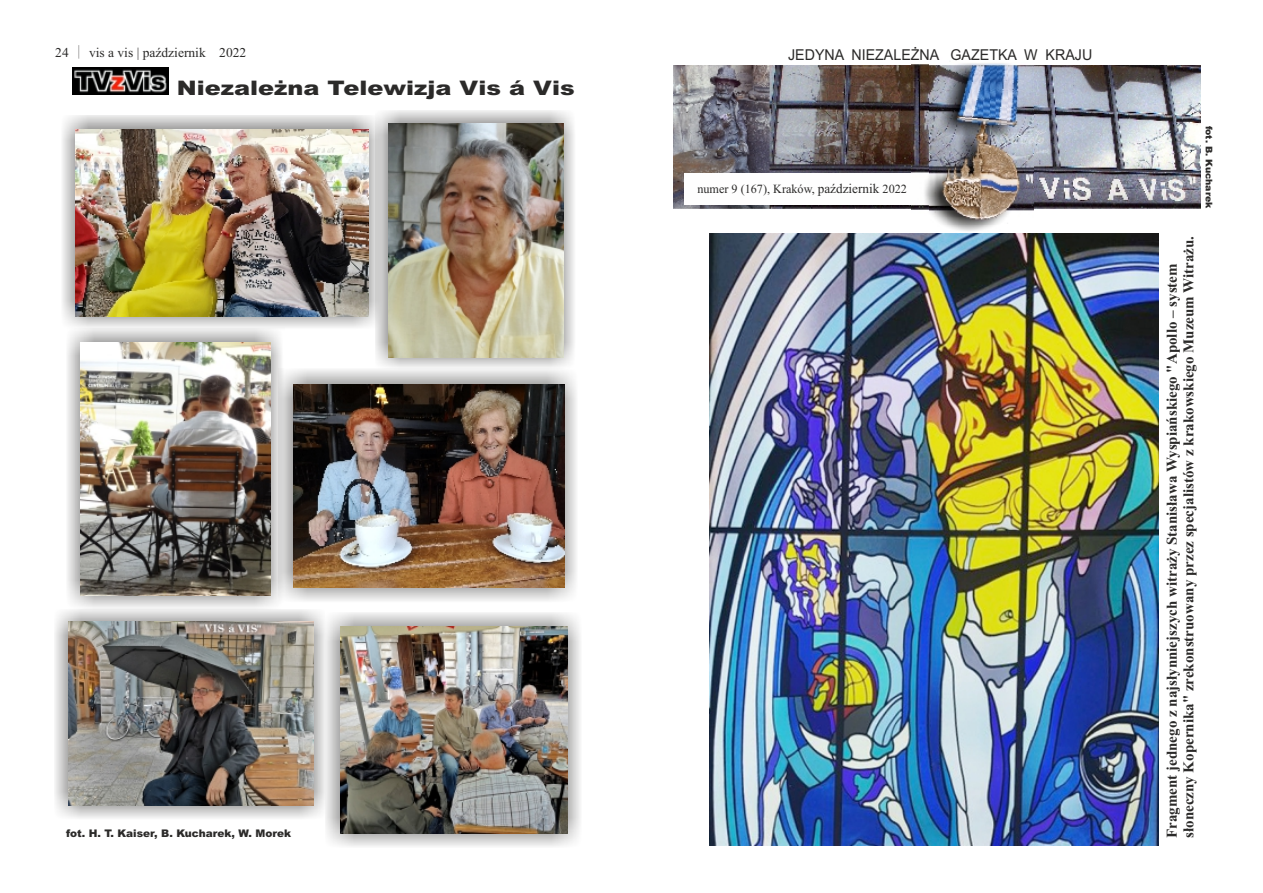
<style>
.page{position:relative;width:1263px;height:893px;background:#fff}
.page>*{position:absolute;margin:0;border:0;box-sizing:border-box;transform-origin:0 0}
.t1{font:900 19.95px "Arial";color:#2b2a29;scale:1.2 1}
.t2{font:700 15px/16.6px "Times New Roman";color:#2b2a29}
.t3{font:15px "Arial";color:#2b2a29;scale:.95 1}
.t4{font:13.5px "Times New Roman";color:#2b2a29}
.t5{font:12.45px "Times New Roman";color:#2b2a29}
.t6{font:900 10.5px "Arial";color:#2b2a29}
.t7{font:900 9.15px "Arial";color:#2b2a29}
.s1{font-family:"Adobe Fangsong Std"}
.s2{font-size:13.5px}
</style>
<div class="page">
<img style="left:673px;top:65px;width:528px;height:145px">
<div style="left:684px;top:174px;width:305px;height:31px;background:#fefefe"></div>
<img style="left:912px;top:64px;width:119px;height:170px">
<img style="left:929px;top:63px;width:104px;height:161px">
<img style="left:72px;top:68px;width:97px;height:26px">
<img style="left:62px;top:115px;width:313px;height:213px">
<img style="left:75px;top:129px;width:293px;height:188px">
<img style="left:375px;top:111px;width:199px;height:258px">
<img style="left:388px;top:124px;width:176px;height:234px">
<img style="left:67px;top:328px;width:215px;height:280px">
<img style="left:80px;top:342px;width:190px;height:254px">
<img style="left:278px;top:369px;width:298px;height:233px">
<img style="left:294px;top:384px;width:270px;height:203px">
<img style="left:55px;top:608px;width:270px;height:210px">
<img style="left:68px;top:622px;width:245px;height:183px">
<img style="left:709px;top:234px;width:450px;height:611px">
<img style="left:325px;top:613px;width:255px;height:233px">
<img style="left:341px;top:627px;width:227px;height:206px">
<p class="t4" style="left:55px;top:48px;width:192px">24 <span class="s1">│</span> vis a vis | październik 2022</p>
<h1 class="t1" style="left:177px;top:81px;width:333px">Niezależna Telewizja Vis á Vis</h1>
<p class="t6" style="left:66px;top:829px;width:227px">fot. H. T. Kaiser, B. Kucharek, W. Morek</p>
<p class="t3" style="left:788px;top:49px;width:322px">JEDYNA NIEZALEŻNA GAZETKA W KRAJU</p>
<p class="t5" style="left:697px;top:185px;width:211px">numer 9 (167), Kraków, <span class="s2">październik</span> 2022</p>
<p class="t7" style="left:1212px;top:126px;width:84px;rotate:90deg">fot. B. Kucharek</p>
<p class="t2" style="left:1165px;top:838px;width:604px;rotate:-90deg">Fragment jednego z najsłynniejszych witraży Stanisława Wyspiańskiego "Apollo – system słoneczny Kopernika" zrekonstruowany przez specjalistów z krakowskiego Muzeum Witrażu.</p>
</div>
